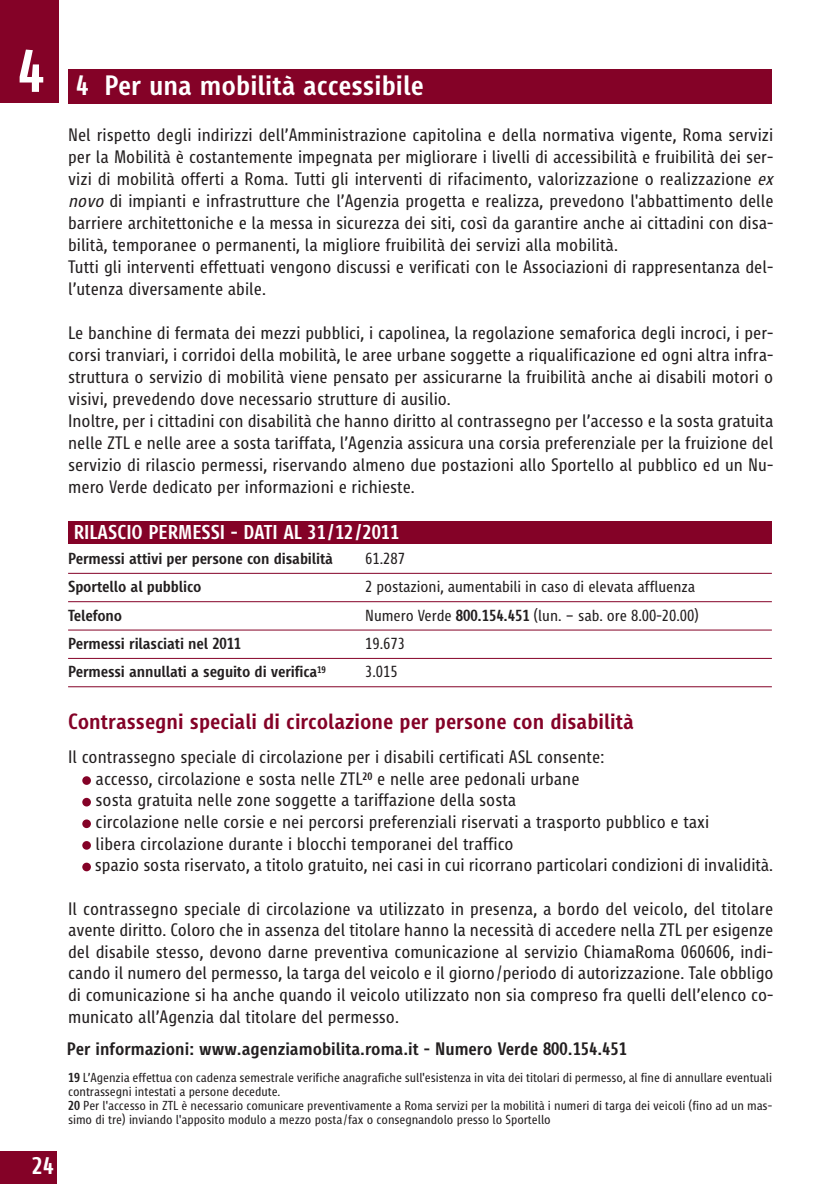
<style>
.page{position:relative;width:840px;height:1191px;background:#fff}
.page>*{position:absolute;margin:0;border:0;box-sizing:border-box;transform-origin:0 0}
.t1{font:700 60px "Urbs Display";color:#fff}
.t2{font:700 28px "Urbs Display";color:#fff}
.t3{font:700 24px "Urbs Display";color:#fff}
.t4{font:700 22px "Urbs Display";color:#840227}
.t5{font:700 20px "Urbs Display";color:#fff}
.t6{font:18px/22px "Urbs Display";color:#231f20}
.t7{font:700 18px "Urbs Display";color:#231f20}
.t8{font:700 16px "Urbs Display";letter-spacing:-.01em;color:#231f20}
.t9{font:16px "Urbs Display";letter-spacing:-.005em;color:#231f20}
.t10{font:13px/14px "Urbs Display";letter-spacing:-.005em;color:#231f20}
.s1{font-style:italic}
.s2{font-weight:700}
</style>
<div class="page">
<div style="left:0;top:1151px;width:57px;height:32px;background:#840227"></div>
<div style="left:82px;top:862px;width:9px;height:9px;background:#840227;border-radius:50%"></div>
<div style="left:82px;top:841px;width:9px;height:8px;background:#840227;border-radius:50%"></div>
<div style="left:82px;top:819px;width:9px;height:9px;background:#840227;border-radius:50%"></div>
<div style="left:82px;top:798px;width:9px;height:8px;background:#840227;border-radius:50%"></div>
<div style="left:82px;top:776px;width:9px;height:9px;background:#840227;border-radius:50%"></div>
<div style="left:68px;top:69px;width:703px;height:34px;background:#840227"></div>
<div style="left:68px;top:521px;width:703px;height:22px;background:#840227"></div>
<div style="left:0;top:0;width:58px;height:102px;background:#840227"></div>
<hr style="left:68px;top:573px;width:703px;height:1px;background:#840227">
<hr style="left:68px;top:601px;width:703px;height:1px;background:#840227">
<hr style="left:68px;top:629px;width:703px;height:1px;background:#840227">
<hr style="left:68px;top:658px;width:703px;height:1px;background:#840227">
<hr style="left:68px;top:686px;width:703px;height:1px;background:#840227">
<h1 class="t1" style="left:17px;top:39px;width:29px">4</h1>
<h3 class="t3" style="left:32px;top:1152px;width:23px">24</h3>
<h2 class="t2" style="left:76px;top:71px;width:349px">4 Per una mobilità accessibile</h2>
<p class="t6" style="left:68px;top:124px;width:710px">Nel rispetto degli indirizzi dell’Amministrazione capitolina e della normativa vigente, Roma servizi per la Mobilità è costantemente impegnata per migliorare i livelli di accessibilità e fruibilità dei ser&shy;vizi di mobilità offerti a Roma. Tutti gli interventi di rifacimento, valorizzazione o realizzazione <span class="s1">ex novo</span>di impianti e infrastrutture che l’Agenzia progetta e realizza, prevedono l'abbattimento delle barriere architettoniche e la messa in sicurezza dei siti, così da garantire anche ai cittadini con disa&shy;bilità, temporanee o permanenti, la migliore fruibilità dei servizi alla mobilità.<br>Tutti gli interventi effettuati vengono discussi e verificati con le Associazioni di rappresentanza del&shy;l’utenza diversamente abile.</p>
<p class="t6" style="left:68px;top:322px;width:706px">Le banchine di fermata dei mezzi pubblici, i capolinea, la regolazione semaforica degli incroci, i per&shy;corsi tranviari, i corridoi della mobilità, le aree urbane soggette a riqualificazione ed ogni altra infra&shy;struttura o servizio di mobilità viene pensato per assicurarne la fruibilità anche ai disabili motori o visivi, prevedendo dove necessario strutture di ausilio.<br>Inoltre, per i cittadini con disabilità che hanno diritto al contrassegno per l’accesso e la sosta gratuita nelle ZTL e nelle aree a sosta tariffata, l’Agenzia assicura una corsia preferenziale per la fruizione del servizio di rilascio permessi, riservando almeno due postazioni allo Sportello al pubblico ed un Nu&shy;mero Verde dedicato per informazioni e richieste.</p>
<p class="t5" style="left:74px;top:521px;width:327px">RILASCIO PERMESSI - DATI AL 31/12/2011</p>
<p class="t8" style="left:68px;top:550px;width:266px">Permessi attivi per persone con disabilità</p>
<p class="t9" style="left:365px;top:550px;width:41px">61.287</p>
<p class="t8" style="left:68px;top:578px;width:135px">Sportello al pubblico</p>
<p class="t9" style="left:365px;top:578px;width:331px">2 postazioni, aumentabili in caso di elevata affluenza</p>
<p class="t8" style="left:68px;top:606px;width:56px">Telefono</p>
<p class="t9" style="left:365px;top:607px;width:335px">Numero Verde <span class="s2">800.154.451</span> (lun. – sab. ore 8.00-20.00)</p>
<p class="t8" style="left:68px;top:635px;width:174px">Permessi rilasciati nel 2011</p>
<p class="t9" style="left:365px;top:635px;width:41px">19.673</p>
<p class="t8" style="left:68px;top:663px;width:259px">Permessi annullati a seguito di verifica<sup>19</sup></p>
<p class="t9" style="left:365px;top:663px;width:34px">3.015</p>
<p class="t4" style="left:68px;top:710px;width:567px">Contrassegni speciali di circolazione per persone con disabilità</p>
<p class="t6" style="left:95px;top:746px;width:679px;text-indent:-27px">Il contrassegno speciale di circolazione per i disabili certificati ASL consente:<br>accesso, circolazione e sosta nelle ZTL<sup>20</sup> e nelle aree pedonali urbane<br>sosta gratuita nelle zone soggette a tariffazione della sosta<br>circolazione nelle corsie e nei percorsi preferenziali riservati a trasporto pubblico e taxi<br>libera circolazione durante i blocchi temporanei del traffico<br>spazio sosta riservato, a titolo gratuito, nei casi in cui ricorrano particolari condizioni di invalidità.</p>
<p class="t6" style="left:68px;top:898px;width:706px;text-align:justify">Il contrassegno speciale di circolazione va utilizzato in presenza, a bordo del veicolo, del titolare avente diritto. Coloro che in assenza del titolare hanno la necessità di accedere nella ZTL per esigenze del disabile stesso, devono darne preventiva comunicazione al servizio ChiamaRoma 060606, indi&shy;cando il numero del permesso, la targa del veicolo e il giorno/periodo di autorizzazione. Tale obbligo di comunicazione si ha anche quando il veicolo utilizzato non sia compreso fra quelli dell’elenco co&shy;municato all’Agenzia dal titolare del permesso.</p>
<p class="t7" style="left:67px;top:1039px;width:561px">Per informazioni: www.agenziamobilita.roma.it - Numero Verde 800.154.451</p>
<p class="t10" style="left:68px;top:1070px;width:705px"><span class="s2">19</span> L’Agenzia effettua con cadenza semestrale verifiche anagrafiche sull'esistenza in vita dei titolari di permesso, al fine di annullare eventuali contrassegni intestati a persone decedute.<br><span class="s2">20</span> Per l'accesso in ZTL è necessario comunicare preventivamente a Roma servizi per la mobilità i numeri di targa dei veicoli (fino ad un mas&shy;simo di tre) inviando l'apposito modulo a mezzo posta/fax o consegnandolo presso lo Sportello</p>
</div>
